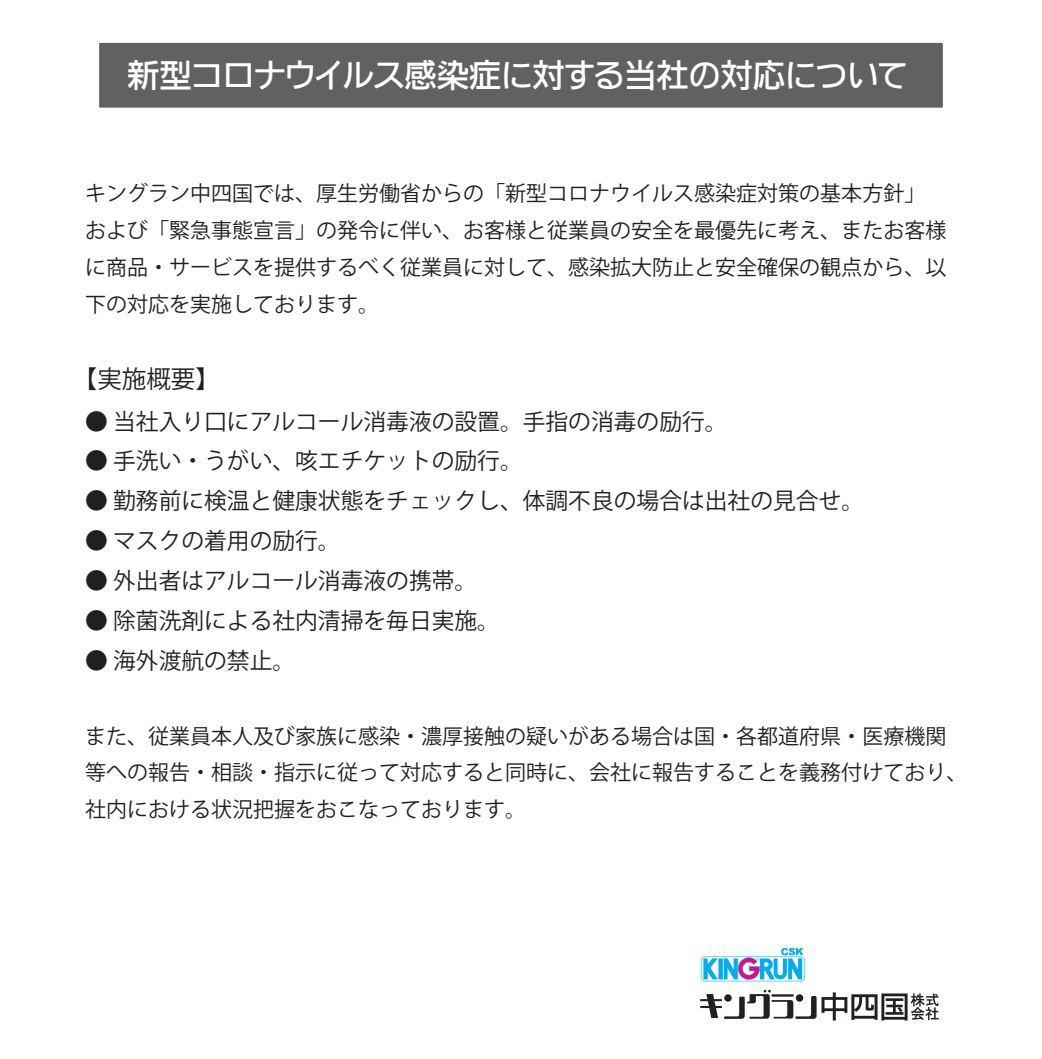
<style>
.page{position:relative;width:1042px;height:1059px;background:#fff}
.page>*{position:absolute;margin:0;border:0;box-sizing:border-box;transform-origin:0 0}
.t1{font:32.38px "FGP Kaku Gothic Ca B";color:#fff}
.t2{font:24.5px "Koz Go Pr 6 N";color:#231f20}
.t3{font:22.75px "Koz Go Pr 6 N";color:#231f20}
.t4{font:21px/36.8px "Koz Go Pr 6 N";color:#231f20}
</style>
<div class="page">
<div style="left:99px;top:43px;width:844px;height:65px;background:#616164;border:2px solid #616164"></div>
<svg style="left:700px;top:989px;width:239px;height:31px"></svg>
<svg style="left:701px;top:948px;width:104px;height:33px"></svg>
<h1 class="t1" style="left:127px;top:59px;width:781px">新型コロナウイルス感染症に対する当社の対応について</h1>
<p class="t4" style="left:85px;top:176px;width:862px">キングラン中四国では、厚生労働省からの「新型コロナウイルス感染症対策の基本方針」および「緊急事態宣言」の発令に伴い、お客様と従業員の安全を最優先に考え、またお客様に商品・サービスを提供するべく従業員に対して、感染拡大防止と安全確保の観点から、以下の対応を実施しております。</p>
<p class="t2" style="left:73px;top:365px;width:148px">【実施概要】</p>
<p class="t3" style="left:85px;top:408px;width:644px">● 当社入り口にアルコール消毒液の設置。手指の消毒の励行。</p>
<p class="t3" style="left:85px;top:448px;width:439px">● 手洗い・うがい、咳エチケットの励行。</p>
<p class="t3" style="left:85px;top:488px;width:780px">● 勤務前に検温と健康状態をチェックし、体調不良の場合は出社の見合せ。</p>
<p class="t3" style="left:85px;top:528px;width:257px">● マスクの着用の励行。</p>
<p class="t3" style="left:85px;top:568px;width:394px">● 外出者はアルコール消毒液の携帯。</p>
<p class="t3" style="left:85px;top:607px;width:416px">● 除菌洗剤による社内清掃を毎日実施。</p>
<p class="t3" style="left:85px;top:647px;width:212px">● 海外渡航の禁止。</p>
<p class="t4" style="left:85px;top:718px;width:883px">また、従業員本人及び家族に感染・濃厚接触の疑いがある場合は国・各都道府県・医療機関等への報告・相談・指示に従って対応すると同時に、会社に報告することを義務付けており、社内における状況把握をおこなっております。</p>
</div>
